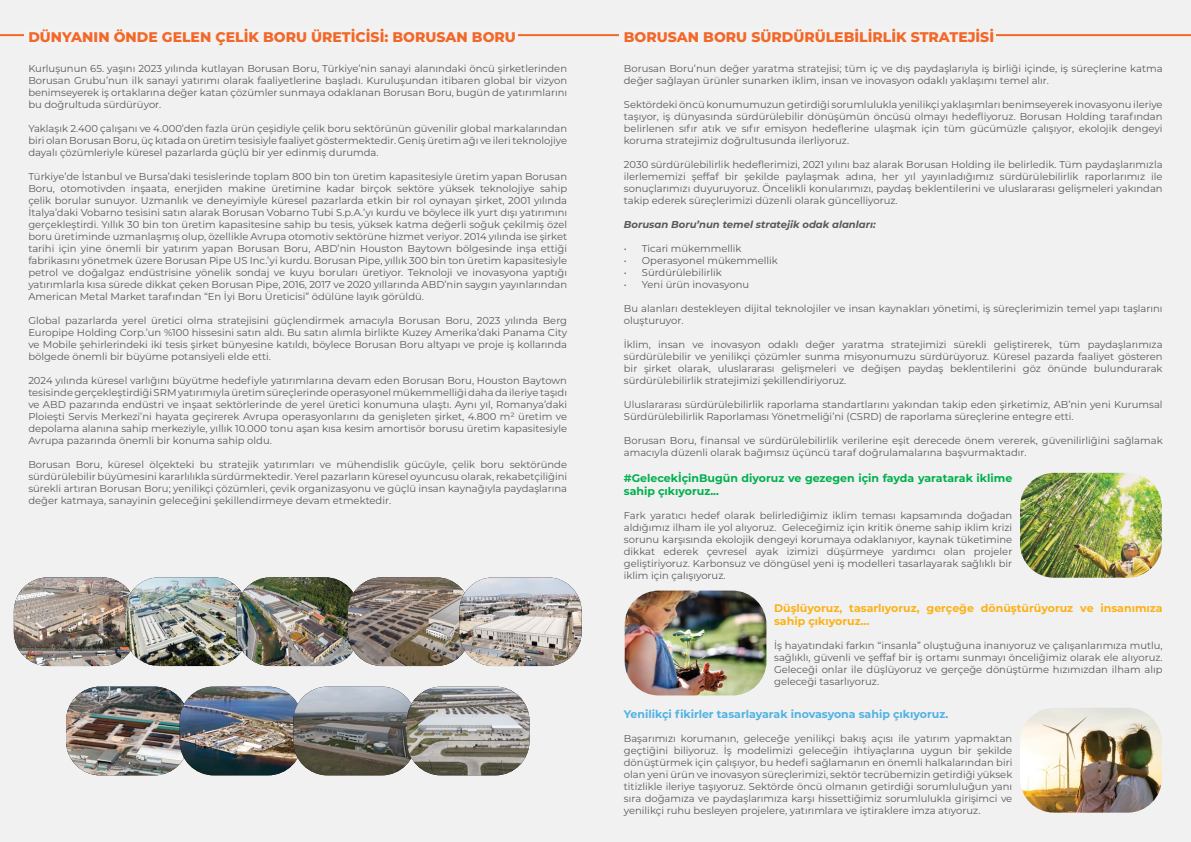
<style>
.page{position:relative;width:1191px;height:842px;background:#f1f1f2}
.page>*{position:absolute;margin:0;border:0;box-sizing:border-box;transform-origin:0 0}
.t1{font:800 14px "Montserrat";color:#f26829}
.t2{font:700 11px/13.2px "Montserrat";color:#00b04c}
.t3{font:700 11px/13.2px "Montserrat";color:#fcb116}
.t4{font:700 11px "Montserrat";color:#4fb2e4}
.t5{font:10px/12px "Montserrat";color:#58595b;text-align:justify}
.t6{font:italic 700 10px "Montserrat";color:#58595b}
</style>
<div class="page">
<hr style="left:0;top:34px;width:1191px;height:2px;background:#f26829">
<div style="left:619px;top:28px;width:376px;height:17px;background:#f2f2f2"></div>
<div style="left:24px;top:28px;width:494px;height:17px;background:#f2f2f2"></div>
<img style="left:624px;top:591px;width:142px;height:104px">
<img style="left:1020px;top:708px;width:141px;height:105px">
<img style="left:1020px;top:473px;width:141px;height:105px">
<img style="left:14px;top:577px;width:111px;height:89px">
<img style="left:125px;top:577px;width:111px;height:89px">
<img style="left:236px;top:577px;width:112px;height:89px">
<img style="left:348px;top:577px;width:111px;height:89px">
<img style="left:459px;top:577px;width:122px;height:89px">
<img style="left:66px;top:687px;width:114px;height:88px">
<img style="left:180px;top:687px;width:113px;height:88px">
<img style="left:293px;top:687px;width:114px;height:88px">
<img style="left:407px;top:687px;width:122px;height:88px">
<h1 class="t1" style="left:28px;top:27px;width:489px">DÜNYANIN ÖNDE GELEN ÇELİK BORU ÜRETİCİSİ: BORUSAN BORU</h1>
<h1 class="t1" style="left:624px;top:27px;width:372px">BORUSAN BORU SÜRDÜRÜLEBİLİRLİK STRATEJİSİ</h1>
<p class="t5" style="left:28px;top:62px;width:540px">Kurluşunun 65. yaşını 2023 yılında kutlayan Borusan Boru, Türkiye’nin sanayi alanındaki öncü şirketlerinden Borusan Grubu’nun ilk sanayi yatırımı olarak faaliyetlerine başladı. Kuruluşundan itibaren global bir vizyon benimseyerek iş ortaklarına değer katan çözümler sunmaya odaklanan Borusan Boru, bugün de yatırımlarını bu doğrultuda sürdürüyor.</p>
<p class="t5" style="left:28px;top:122px;width:540px">Yaklaşık 2.400 çalışanı ve 4.000’den fazla ürün çeşidiyle çelik boru sektörünün güvenilir global markalarından biri olan Borusan Boru, üç kıtada on üretim tesisiyle faaliyet göstermektedir. Geniş üretim ağı ve ileri teknolojiye dayalı çözümleriyle küresel pazarlarda güçlü bir yer edinmiş durumda.</p>
<p class="t5" style="left:28px;top:170px;width:540px">Türkiye’de İstanbul ve Bursa’daki tesislerinde toplam 800 bin ton üretim kapasitesiyle üretim yapan Borusan Boru, otomotivden inşaata, enerjiden makine üretimine kadar birçok sektöre yüksek teknolojiye sahip çelik borular sunuyor. Uzmanlık ve deneyimiyle küresel pazarlarda etkin bir rol oynayan şirket, 2001 yılında İtalya’daki Vobarno tesisini satın alarak Borusan Vobarno Tubi S.p.A.’yı kurdu ve böylece ilk yurt dışı yatırımını gerçekleştirdi. Yıllık 30 bin ton üretim kapasitesine sahip bu tesis, yüksek katma değerli soğuk çekilmiş özel boru üretiminde uzmanlaşmış olup, özellikle Avrupa otomotiv sektörüne hizmet veriyor. 2014 yılında ise şirket tarihi için yine önemli bir yatırım yapan Borusan Boru, ABD’nin Houston Baytown bölgesinde inşa ettiği fabrikasını yönetmek üzere Borusan Pipe US Inc.’yi kurdu. Borusan Pipe, yıllık 300 bin ton üretim kapasitesiyle petrol ve doğalgaz endüstrisine yönelik sondaj ve kuyu boruları üretiyor. Teknoloji ve inovasyona yaptığı yatırımlarla kısa sürede dikkat çeken Borusan Pipe, 2016, 2017 ve 2020 yıllarında ABD’nin saygın yayınlarından American Metal Market tarafından “En İyi Boru Üreticisi” ödülüne layık görüldü.</p>
<p class="t5" style="left:28px;top:314px;width:540px">Global pazarlarda yerel üretici olma stratejisini güçlendirmek amacıyla Borusan Boru, 2023 yılında Berg Europipe Holding Corp.’un %100 hissesini satın aldı. Bu satın alımla birlikte Kuzey Amerika’daki Panama City ve Mobile şehirlerindeki iki tesis şirket bünyesine katıldı, böylece Borusan Boru altyapı ve proje iş kollarında bölgede önemli bir büyüme potansiyeli elde etti.</p>
<p class="t5" style="left:28px;top:374px;width:540px">2024 yılında küresel varlığını büyütme hedefiyle yatırımlarına devam eden Borusan Boru, Houston Baytown tesisinde gerçekleştirdiği SRM yatırımıyla üretim süreçlerinde operasyonel mükemmelliği daha da ileriye taşıdı ve ABD pazarında endüstri ve inşaat sektörlerinde de yerel üretici konumuna ulaştı. Aynı yıl, Romanya’daki Ploieşti Servis Merkezi’ni hayata geçirerek Avrupa operasyonlarını da genişleten şirket, 4.800 m² üretim ve depolama alanına sahip merkeziyle, yıllık 10.000 tonu aşan kısa kesim amortisör borusu üretim kapasitesiyle Avrupa pazarında önemli bir konuma sahip oldu.</p>
<p class="t5" style="left:28px;top:458px;width:540px">Borusan Boru, küresel ölçekteki bu stratejik yatırımları ve mühendislik gücüyle, çelik boru sektöründe sürdürülebilir büyümesini kararlılıkla sürdürmektedir. Yerel pazarların küresel oyuncusu olarak, rekabetçiliğini sürekli artıran Borusan Boru; yenilikçi çözümleri, çevik organizasyonu ve güçlü insan kaynağıyla paydaşlarına değer katmaya, sanayinin geleceğini şekillendirmeye devam etmektedir.</p>
<p class="t5" style="left:624px;top:62px;width:540px">Borusan Boru’nun değer yaratma stratejisi; tüm iç ve dış paydaşlarıyla iş birliği içinde, iş süreçlerine katma değer sağlayan ürünler sunarken iklim, insan ve inovasyon odaklı yaklaşımı temel alır.</p>
<p class="t5" style="left:624px;top:98px;width:540px">Sektördeki öncü konumumuzun getirdiği sorumlulukla yenilikçi yaklaşımları benimseyerek inovasyonu ileriye taşıyor, iş dünyasında sürdürülebilir dönüşümün öncüsü olmayı hedefliyoruz. Borusan Holding tarafından belirlenen sıfır atık ve sıfır emisyon hedeflerine ulaşmak için tüm gücümüzle çalışıyor, ekolojik dengeyi koruma stratejimiz doğrultusunda ilerliyoruz.</p>
<p class="t5" style="left:624px;top:158px;width:540px">2030 sürdürülebilirlik hedeflerimizi, 2021 yılını baz alarak Borusan Holding ile belirledik. Tüm paydaşlarımızla ilerlememizi şeffaf bir şekilde paylaşmak adına, her yıl yayınladığımız sürdürülebilirlik raporlarımız ile sonuçlarımızı duyuruyoruz. Öncelikli konularımızı, paydaş beklentilerini ve uluslararası gelişmeleri yakından takip ederek süreçlerimizi düzenli olarak güncelliyoruz.</p>
<p class="t6" style="left:624px;top:217px;width:253px">Borusan Boru’nun temel stratejik odak alanları:</p>
<p class="t5" style="left:624px;top:242px;width:119px">• Ticari mükemmellik</p>
<p class="t5" style="left:624px;top:254px;width:156px">• Operasyonel mükemmellik</p>
<p class="t5" style="left:624px;top:266px;width:99px">• Sürdürülebilirlik</p>
<p class="t5" style="left:624px;top:278px;width:127px">• Yeni ürün inovasyonu</p>
<p class="t5" style="left:624px;top:302px;width:540px">Bu alanları destekleyen dijital teknolojiler ve insan kaynakları yönetimi, iş süreçlerimizin temel yapı taşlarını oluşturuyor.</p>
<p class="t5" style="left:624px;top:338px;width:540px">İklim, insan ve inovasyon odaklı değer yaratma stratejimizi sürekli geliştirerek, tüm paydaşlarımıza sürdürülebilir ve yenilikçi çözümler sunma misyonumuzu sürdürüyoruz. Küresel pazarda faaliyet gösteren bir şirket olarak, uluslararası gelişmeleri ve değişen paydaş beklentilerini göz önünde bulundurarak sürdürülebilirlik stratejimizi şekillendiriyoruz.</p>
<p class="t5" style="left:624px;top:398px;width:540px">Uluslararası sürdürülebilirlik raporlama standartlarını yakından takip eden şirketimiz, AB’nin yeni Kurumsal<br>Sürdürülebilirlik Raporlaması Yönetmeliği’ni (CSRD) de raporlama süreçlerine entegre etti.</p>
<p class="t5" style="left:624px;top:434px;width:540px">Borusan Boru, finansal ve sürdürülebilirlik verilerine eşit derecede önem vererek, güvenilirliğini sağlamak amacıyla düzenli olarak bağımsız üçüncü taraf doğrulamalarına başvurmaktadır.</p>
<p class="t2" style="left:624px;top:471px;width:390px">#GelecekİçinBugün diyoruz ve gezegen için fayda yaratarak iklime sahip çıkıyoruz...</p>
<p class="t5" style="left:624px;top:509px;width:390px">Fark yaratıcı hedef olarak belirlediğimiz iklim teması kapsamında doğadan aldığımız ilham ile yol alıyoruz. Geleceğimiz için kritik öneme sahip iklim krizi sorunu karşısında ekolojik dengeyi korumaya odaklanıyor, kaynak tüketimine dikkat ederek çevresel ayak izimizi düşürmeye yardımcı olan projeler geliştiriyoruz. Karbonsuz ve döngüsel yeni iş modelleri tasarlayarak sağlıklı bir iklim için çalışıyoruz.</p>
<p class="t3" style="left:774px;top:601px;width:390px">Düşlüyoruz, tasarlıyoruz, gerçeğe dönüştürüyoruz ve insanımıza sahip çıkıyoruz…</p>
<p class="t5" style="left:774px;top:639px;width:390px">İş hayatındaki farkın “insanla” oluştuğuna inanıyoruz ve çalışanlarımıza mutlu, sağlıklı, güvenli ve şeffaf bir iş ortamı sunmayı önceliğimiz olarak ele alıyoruz.<br>Geleceği onlar ile düşlüyoruz ve gerçeğe dönüştürme hızımızdan ilham alıp geleceği tasarlıyoruz.</p>
<p class="t4" style="left:624px;top:706px;width:326px">Yenilikçi fikirler tasarlayarak inovasyona sahip çıkıyoruz.</p>
<p class="t5" style="left:624px;top:732px;width:390px">Başarımızı korumanın, geleceğe yenilikçi bakış açısı ile yatırım yapmaktan geçtiğini biliyoruz. İş modelimizi geleceğin ihtiyaçlarına uygun bir şekilde dönüştürmek için çalışıyor, bu hedefi sağlamanın en önemli halkalarından biri olan yeni ürün ve inovasyon süreçlerimizi, sektör tecrübemizin getirdiği yüksek titizlikle ileriye taşıyoruz. Sektörde öncü olmanın getirdiği sorumluluğun yanı sıra doğamıza ve paydaşlarımıza karşı hissettiğimiz sorumlulukla girişimci ve yenilikçi ruhu besleyen projelere, yatırımlara ve iştiraklere imza atıyoruz.</p>
</div>
